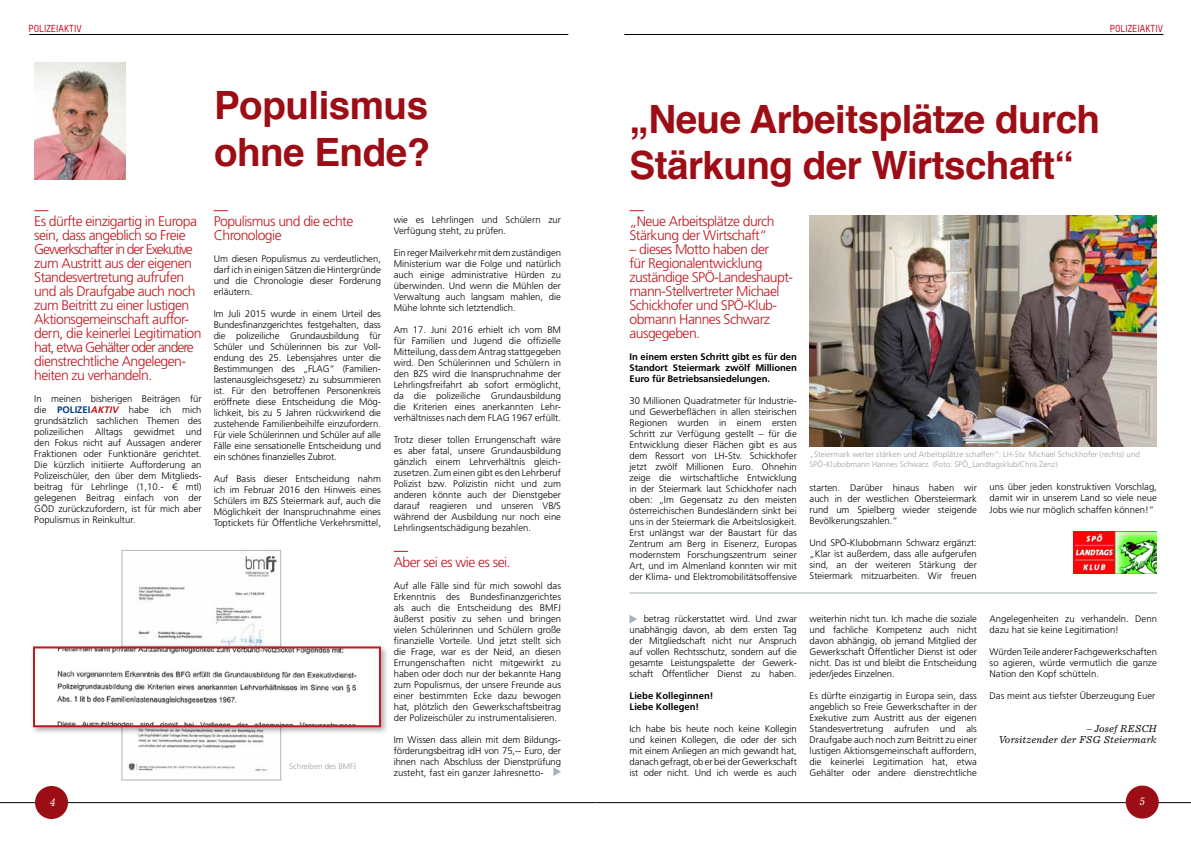
<style>
.page{position:relative;width:1191px;height:842px;background:#fff}
.page>*{position:absolute;margin:0;border:0;box-sizing:border-box;transform-origin:0 0}
.t1{font:700 39px/46.8px "Helvetica";letter-spacing:-.015em;color:#9d0d15}
.t2{font:300 14px/14px "Frutiger LT Std";letter-spacing:-.04em;color:#be181e}
.t3{font:italic 11px "Excelsior LT Std";color:#fff}
.t4{font:italic 10px/11px "Excelsior LT Std";color:#000;text-align:right}
.t5{font:500 10px "TSTARPRO";color:#cd071e}
.t6{font:300 9.5px/11px "Frutiger LT Std";color:#000;text-align:justify}
.t7{font:700 9.5px/11px "Frutiger LT Std";letter-spacing:-.01em;color:#000;text-align:justify}
.t8{font:300 8px/10px "Frutiger LT Std";color:#9c9e9f}
.s1{font-weight:700;color:#003882}
.s2{font-weight:700;font-style:italic;color:#be181e}
</style>
<div class="page">
<hr style="left:595px;top:802px;width:596px;height:1px;background:#000">
<hr style="left:0;top:802px;width:595px;height:1px;background:#000">
<hr style="left:29px;top:34px;width:539px;height:1px;background:#000">
<hr style="left:624px;top:34px;width:539px;height:1px;background:#000">
<div style="left:35px;top:786px;width:33px;height:33px;background:#9d0d15;border-radius:50%"></div>
<div style="left:1125px;top:785px;width:33px;height:34px;background:#9d0d15;border-radius:50%"></div>
<svg style="left:629px;top:210px;width:14px;height:1px"></svg>
<hr style="left:629px;top:593px;width:528px;height:1px;background:#a4b2b9">
<svg style="left:34px;top:210px;width:14px;height:1px"></svg>
<svg style="left:214px;top:210px;width:14px;height:1px"></svg>
<svg style="left:394px;top:551px;width:14px;height:1px"></svg>
<img style="left:34px;top:62px;width:91px;height:117px">
<svg style="left:553px;top:767px;width:8px;height:9px"></svg>
<svg style="left:629px;top:615px;width:8px;height:8px"></svg>
<img style="left:1073px;top:531px;width:83px;height:43px">
<img style="left:128px;top:552px;width:151px;height:220px">
<div style="left:121px;top:550px;width:160px;height:230px;border:1px solid #b1b3b4"></div>
<img style="left:809px;top:215px;width:348px;height:232px">
<div style="left:30px;top:644px;width:359px;height:92px;background:#000;opacity:.32"></div>
<img style="left:36px;top:649px;width:342px;height:75px">
<div style="left:33px;top:646px;width:348px;height:81px;border:2px solid #be181e"></div>
<p class="t5" style="left:29px;top:22px;width:55px">POLIZEIAKTIV</p>
<p class="t5" style="left:1109px;top:22px;width:55px">POLIZEIAKTIV</p>
<h1 class="t1" style="left:214px;top:82px;width:218px">Populismus ohne Ende?</h1>
<p class="t2" style="left:34px;top:214px;width:169px">Es dürfte einzigartig in Europa sein, dass angeblich so Freie<br>Gewerkschafter in der Exekutive zum Austritt aus der eigenen<br>Standesvertretung aufrufen und als Draufgabe auch noch zum Beitritt zu einer lustigen<br>Aktionsgemeinschaft auffor&shy;dern, die keinerlei Legitimation hat, etwa Gehälter oder andere dienstrechtliche Angelegen&shy;heiten zu verhandeln.</p>
<p class="t6" style="left:34px;top:393px;width:169px">In meinen bisherigen Beiträgen für die <span class="s1">POLIZEI</span><span class="s2">AKTIV</span> habe ich mich grundsätzlich sachlichen Themen des polizeilichen Alltags gewidmet und den Fokus nicht auf Aussagen anderer Fraktionen oder Funktionäre gerichtet.<br>Die kürzlich initiierte Aufforderung an Polizeischüler, den über dem Mitglieds&shy;beitrag für Lehrlinge (1,10.- € mtl) gelegenen Beitrag einfach von der GÖD zurückzufordern, ist für mich aber Populismus in Reinkultur.</p>
<h2 class="t2" style="left:214px;top:214px;width:141px">Populismus und die echte<br>Chronologie</h2>
<p class="t6" style="left:214px;top:253px;width:169px">Um diesen Populismus zu verdeutlichen, darf ich in einigen Sätzen die Hintergründe und die Chronologie dieser Forderung erläutern.</p>
<p class="t6" style="left:214px;top:308px;width:169px">Im Juli 2015 wurde in einem Urteil des Bundesfinanzgerichtes festgehalten, dass die polizeiliche Grundausbildung für Schüler und Schülerinnen bis zur Voll&shy;endung des 25. Lebensjahres unter die Bestimmungen des „FLAG“ (Familien&shy;lastenausgleichsgesetz) zu subsummieren ist. Für den betroffenen Personenkreis eröffnete diese Entscheidung die Mög&shy;lichkeit, bis zu 5 Jahren rückwirkend die zustehende Familienbeihilfe einzufordern.<br>Für viele Schülerinnen und Schüler auf alle Fälle eine sensationelle Entscheidung und ein schönes finanzielles Zubrot.</p>
<p class="t6" style="left:214px;top:473px;width:169px">Auf Basis dieser Entscheidung nahm ich im Februar 2016 den Hinweis eines Schülers im BZS Steiermark auf, auch die Möglichkeit der Inanspruchnahme eines Toptickets für Öffentliche Verkehrsmittel,</p>
<p class="t8" style="left:289px;top:761px;width:68px">Schreiben des BMFJ</p>
<p class="t6" style="left:394px;top:214px;width:169px">wie es Lehrlingen und Schülern zur<br>Verfügung steht, zu prüfen.</p>
<p class="t6" style="left:394px;top:247px;width:169px">Ein reger Mailverkehr mit dem zuständigen Ministerium war die Folge und natürlich auch einige administrative Hürden zu überwinden. Und wenn die Mühlen der Verwaltung auch langsam mahlen, die Mühe lohnte sich letztendlich.</p>
<p class="t6" style="left:394px;top:324px;width:169px">Am 17. Juni 2016 erhielt ich vom BM für Familien und Jugend die offizielle Mitteilung, dass dem Antrag stattgegeben wird. Den Schülerinnen und Schülern in den BZS wird die Inanspruchnahme der Lehrlingsfreifahrt ab sofort ermöglicht, da die polizeiliche Grundausbildung die Kriterien eines anerkannten Lehr&shy;verhältnisses nach dem FLAG 1967 erfüllt.</p>
<p class="t6" style="left:394px;top:434px;width:169px">Trotz dieser tollen Errungenschaft wäre es aber fatal, unsere Grundausbildung gänzlich einem Lehrverhältnis gleich&shy;zusetzen. Zum einen gibt es den Lehrberuf Polizist bzw. Polizistin nicht und zum anderen könnte auch der Dienstgeber darauf reagieren und unseren VB/S während der Ausbildung nur noch eine Lehrlingsentschädigung bezahlen.</p>
<h2 class="t2" style="left:394px;top:555px;width:118px">Aber sei es wie es sei.</h2>
<p class="t6" style="left:394px;top:580px;width:169px">Auf alle Fälle sind für mich sowohl das Erkenntnis des Bundesfinanzgerichtes als auch die Entscheidung des BMFJ äußerst positiv zu sehen und bringen vielen Schülerinnen und Schülern große finanzielle Vorteile. Und jetzt stellt sich die Frage, war es der Neid, an diesen Errungenschaften nicht mitgewirkt zu haben oder doch nur der bekannte Hang zum Populismus, der unsere Freunde aus einer bestimmten Ecke dazu bewogen hat, plötzlich den Gewerkschaftsbeitrag der Polizeischüler zu instrumentalisieren.</p>
<p class="t6" style="left:394px;top:734px;width:169px">Im Wissen dass allein mit dem Bildungs&shy;förderungsbeitrag idH von 75,-- Euro, der ihnen nach Abschluss der Dienstprüfung zusteht, fast ein ganzer Jahresnetto-</p>
<h1 class="t1" style="left:629px;top:96px;width:472px">„Neue Arbeitsplätze durch<br>Stärkung der Wirtschaft“</h1>
<h2 class="t2" style="left:629px;top:214px;width:146px">„Neue Arbeitsplätze durch<br>Stärkung der Wirtschaft“</h2>
<h2 class="t2" style="left:629px;top:242px;width:165px">– dieses Motto haben der<br>für Regionalentwicklung zuständige SPÖ-Landeshaupt&shy;mann-Stellvertreter Michael<br>Schickhofer und SPÖ-Klub&shy;obmann Hannes Schwarz ausgegeben.</h2>
<p class="t7" style="left:629px;top:351px;width:169px">In einem ersten Schritt gibt es für den Standort Steiermark zwölf Millionen Euro für Betriebsansiedelungen.</p>
<p class="t6" style="left:629px;top:395px;width:169px">30 Millionen Quadratmeter für Industrie&shy;und Gewerbeflächen in allen steirischen Regionen wurden in einem ersten Schritt zur Verfügung gestellt – für die Entwicklung dieser Flächen gibt es aus dem Ressort von LH-Stv. Schickhofer jetzt zwölf Millionen Euro. Ohnehin zeige die wirtschaftliche Entwicklung in der Steiermark laut Schickhofer nach oben: „Im Gegensatz zu den meisten österreichischen Bundesländern sinkt bei uns in der Steiermark die Arbeitslosigkeit.<br>Erst unlängst war der Baustart für das Zentrum am Berg in Eisenerz, Europas modernstem Forschungszentrum seiner Art, und im Almenland konnten wir mit der Klima- und Elektromobilitätsoffensive</p>
<p class="t8" style="left:809px;top:449px;width:332px">„Steiermark weiter stärken und Arbeitsplätze schaffen“: LH-Stv. Michael Schickhofer (rechts) und<br>SPÖ-Klubobmann Hannes Schwarz. (Foto: SPÖ_Landtagsklub/Chris Zenz)</p>
<p class="t6" style="left:809px;top:483px;width:169px">starten. Darüber hinaus haben wir auch in der westlichen Obersteiermark rund um Spielberg wieder steigende Bevölkerungszahlen.“</p>
<p class="t6" style="left:809px;top:538px;width:169px">Und SPÖ-Klubobmann Schwarz ergänzt: „Klar ist außerdem, dass alle aufgerufen sind, an der weiteren Stärkung der Steiermark mitzuarbeiten. Wir freuen</p>
<p class="t6" style="left:989px;top:482px;width:169px">uns über jeden konstruktiven Vorschlag, damit wir in unserem Land so viele neue Jobs wie nur möglich schaffen können!“</p>
<p class="t6" style="left:629px;top:613px;width:169px;text-indent:14px">betrag rückerstattet wird. Und zwar unabhängig davon, ab dem ersten Tag der Mitgliedschaft nicht nur Anspruch auf vollen Rechtsschutz, sondern auf die gesamte Leistungspalette der Gewerk&shy;schaft Öffentlicher Dienst zu haben.</p>
<p class="t7" style="left:629px;top:690px;width:85px">Liebe Kolleginnen!<br>Liebe Kollegen!</p>
<p class="t6" style="left:629px;top:723px;width:169px">Ich habe bis heute noch keine Kollegin und keinen Kollegen, die oder der sich mit einem Anliegen an mich gewandt hat, danach gefragt, ob er bei der Gewerkschaft ist oder nicht. Und ich werde es auch</p>
<p class="t6" style="left:809px;top:613px;width:169px">weiterhin nicht tun. Ich mache die soziale und fachliche Kompetenz auch nicht davon abhängig, ob jemand Mitglied der Gewerkschaft Öffentlicher Dienst ist oder nicht. Das ist und bleibt die Entscheidung jeder/jedes Einzelnen.</p>
<p class="t6" style="left:809px;top:690px;width:169px">Es dürfte einzigartig in Europa sein, dass angeblich so Freie Gewerkschafter in der Exekutive zum Austritt aus der eigenen Standesvertretung aufrufen und als Draufgabe auch noch zum Beitritt zu einer lustigen Aktionsgemeinschaft auffordern, die keinerlei Legitimation hat, etwa Gehälter oder andere dienstrechtliche</p>
<p class="t6" style="left:989px;top:613px;width:169px">Angelegenheiten zu verhandeln. Denn dazu hat sie keine Legitimation!</p>
<p class="t6" style="left:989px;top:646px;width:169px">Würden Teile anderer Fachgewerkschaften so agieren, würde vermutlich die ganze Nation den Kopf schütteln.</p>
<p class="t6" style="left:989px;top:690px;width:167px">Das meint aus tiefster Überzeugung Euer</p>
<p class="t4" style="left:998px;top:723px;width:160px">– Josef RESCH<br>Vorsitzender der FSG Steiermark</p>
<p class="t3" style="left:49px;top:796px;width:8px">4</p>
<p class="t3" style="left:1139px;top:795px;width:8px">5</p>
</div>
